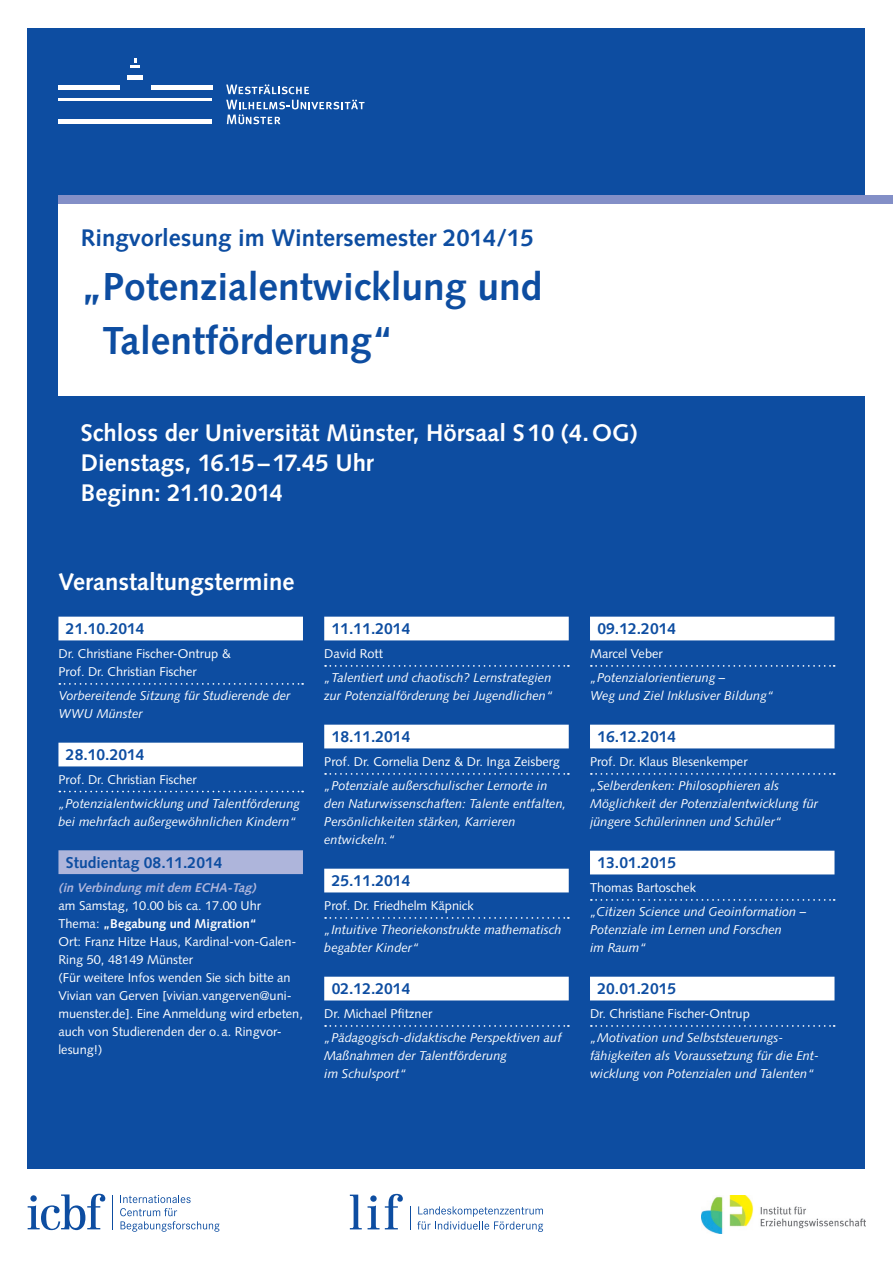
<style>
.page{position:relative;width:893px;height:1263px;background:#fff}
.page>*{position:absolute;margin:0;border:0;box-sizing:border-box;transform-origin:0 0}
.t1{font:700 39px/54px "Syntax";color:#0d4da1}
.t2{font:700 24px/30px "Syntax";color:#fff}
.t3{font:700 24px "Syntax";color:#0d4da1}
.t4{font:700 15.75px "Syntax";color:#0d4da1}
.t5{font:italic 12.75px/18px "Syntax";color:#fff}
.t6{font:12.75px/18px "Syntax";color:#fff}
.t7{font:italic 700 12.75px "Syntax";color:#aeb5db}
.s1{font-weight:700}
</style>
<div class="page">
<div style="left:28px;top:28px;width:837px;height:1140px;background:#0d4da1"></div>
<div style="left:151px;top:85px;width:61px;height:5px;background:#fff"></div>
<svg style="left:226px;top:100px;width:139px;height:24px"></svg>
<svg style="left:226px;top:84px;width:83px;height:10px"></svg>
<div style="left:58px;top:85px;width:62px;height:5px;background:#fff"></div>
<div style="left:58px;top:119px;width:154px;height:5px;background:#fff"></div>
<div style="left:128px;top:75px;width:15px;height:5px;background:#fff"></div>
<hr style="left:58px;top:99px;width:154px;height:2px;background:#fff">
<svg style="left:131px;top:58px;width:9px;height:10px"></svg>
<div style="left:58px;top:204px;width:835px;height:191px;background:#fff"></div>
<div style="left:58px;top:196px;width:835px;height:8px;background:#838fc7"></div>
<svg style="left:28px;top:1194px;width:77px;height:36px"></svg>
<svg style="left:120px;top:1195px;width:99px;height:37px"></svg>
<hr style="left:112px;top:1195px;width:1px;height:34px;background:#0d4da1">
<svg style="left:350px;top:1194px;width:12px;height:35px"></svg>
<svg style="left:368px;top:1194px;width:35px;height:35px"></svg>
<svg style="left:417px;top:1206px;width:126px;height:26px"></svg>
<svg style="left:410px;top:1206px;width:1px;height:23px"></svg>
<img style="left:701px;top:1195px;width:164px;height:39px">
<div style="left:58px;top:617px;width:245px;height:23px;background:#fff"></div>
<svg style="left:59px;top:683px;width:244px;height:2px"></svg>
<div style="left:58px;top:743px;width:245px;height:23px;background:#fff"></div>
<svg style="left:59px;top:791px;width:244px;height:1px"></svg>
<div style="left:58px;top:850px;width:245px;height:24px;background:#aeb5db"></div>
<div style="left:324px;top:617px;width:245px;height:23px;background:#fff"></div>
<svg style="left:325px;top:665px;width:244px;height:2px"></svg>
<div style="left:324px;top:725px;width:245px;height:23px;background:#fff"></div>
<svg style="left:325px;top:773px;width:244px;height:2px"></svg>
<div style="left:324px;top:869px;width:245px;height:23px;background:#fff"></div>
<svg style="left:325px;top:917px;width:244px;height:2px"></svg>
<div style="left:324px;top:977px;width:245px;height:23px;background:#fff"></div>
<svg style="left:325px;top:1025px;width:244px;height:2px"></svg>
<div style="left:590px;top:617px;width:244px;height:23px;background:#fff"></div>
<svg style="left:591px;top:665px;width:244px;height:2px"></svg>
<div style="left:590px;top:725px;width:244px;height:23px;background:#fff"></div>
<svg style="left:591px;top:773px;width:244px;height:2px"></svg>
<div style="left:590px;top:851px;width:244px;height:23px;background:#fff"></div>
<svg style="left:591px;top:899px;width:244px;height:2px"></svg>
<div style="left:590px;top:977px;width:244px;height:23px;background:#fff"></div>
<svg style="left:591px;top:1025px;width:244px;height:2px"></svg>
<h2 class="t3" style="left:81px;top:224px;width:454px">Ringvorlesung im Wintersemester 2014/15</h2>
<h1 class="t1" style="left:102px;top:259px;width:441px;text-indent:-22px">„Potenzialentwicklung und<br>Talentförderung“</h1>
<h2 class="t2" style="left:81px;top:418px;width:558px">Schloss der Universität Münster, Hörsaal S10 (4.OG)<br>Dienstags, 16.15–17.45 Uhr<br>Beginn: 21.10.2014</h2>
<h2 class="t2" style="left:58px;top:567px;width:237px">Veranstaltungstermine</h2>
<p class="t4" style="left:66px;top:619px;width:80px">21.10.2014</p>
<p class="t6" style="left:58px;top:644px;width:174px">Dr. Christiane Fischer-Ontrup &amp;<br>Prof. Dr. Christian Fischer</p>
<p class="t5" style="left:58px;top:686px;width:233px">Vorbereitende Sitzung für Studierende der<br>WWU Münster</p>
<p class="t4" style="left:66px;top:745px;width:80px">28.10.2014</p>
<p class="t6" style="left:58px;top:770px;width:140px">Prof. Dr. Christian Fischer</p>
<p class="t5" style="left:58px;top:794px;width:243px">„Potenzialentwicklung und Talentförderung bei mehrfach außergewöhnlichen Kindern“</p>
<p class="t4" style="left:66px;top:853px;width:158px">Studientag 08.11.2014</p>
<p class="t7" style="left:58px;top:880px;width:202px">(in Verbindung mitdem ECHA-Tag)</p>
<p class="t6" style="left:58px;top:896px;width:246px">am Samstag, 10.00 bis ca. 17.00 Uhr Thema: <span class="s1">„Begabung und Migration“<br></span>Ort: Franz Hitze Haus, Kardinal-von-Galen-Ring 50, 48149 Münster<br>(Für weitere Infos wenden Sie sich bitte an Vivian van Gerven [vivian.vangerven@uni&shy;muenster.de]. Eine Anmeldung wird erbeten, auch von Studierenden der o.a. Ringvor&shy;lesung!)</p>
<p class="t4" style="left:332px;top:619px;width:80px">11.11.2014</p>
<p class="t6" style="left:324px;top:644px;width:60px">David Rott</p>
<p class="t5" style="left:324px;top:668px;width:230px">„Talentiert und chaotisch? Lernstrategien zur Potenzialförderung bei Jugendlichen“</p>
<p class="t4" style="left:332px;top:727px;width:80px">18.11.2014</p>
<p class="t6" style="left:324px;top:752px;width:237px">Prof. Dr. Cornelia Denz &amp; Dr. Inga Zeisberg</p>
<p class="t5" style="left:324px;top:776px;width:244px">„Potenziale außerschulischer Lernorte in den Naturwissenschaften: Talente entfalten, Persönlichkeiten stärken, Karrieren entwickeln.“</p>
<p class="t4" style="left:332px;top:871px;width:80px">25.11.2014</p>
<p class="t6" style="left:324px;top:896px;width:151px">Prof. Dr. Friedhelm Käpnick</p>
<p class="t5" style="left:324px;top:920px;width:239px">„Intuitive Theoriekonstrukte mathematisch begabter Kinder“</p>
<p class="t4" style="left:332px;top:979px;width:80px">02.12.2014</p>
<p class="t6" style="left:324px;top:1004px;width:110px">Dr. Michael Pfitzner</p>
<p class="t5" style="left:324px;top:1028px;width:239px">„Pädagogisch-didaktische Perspektiven auf<br>Maßnahmen der Talentförderung<br>im Schulsport“</p>
<p class="t4" style="left:597px;top:619px;width:80px">09.12.2014</p>
<p class="t6" style="left:590px;top:644px;width:74px">Marcel Veber</p>
<p class="t5" style="left:590px;top:668px;width:185px">„Potenzialorientierung –<br>Weg und Ziel Inklusiver Bildung“</p>
<p class="t4" style="left:597px;top:727px;width:80px">16.12.2014</p>
<p class="t6" style="left:590px;top:752px;width:159px">Prof. Dr. Klaus Blesenkemper</p>
<p class="t5" style="left:590px;top:776px;width:230px">„Selberdenken: Philosophieren als<br>Möglichkeit der Potenzialentwicklung für jüngere Schülerinnen und Schüler“</p>
<p class="t4" style="left:597px;top:853px;width:80px">13.01.2015</p>
<p class="t6" style="left:590px;top:878px;width:108px">Thomas Bartoschek</p>
<p class="t5" style="left:590px;top:902px;width:218px">„Citizen Science und Geoinformation –<br>Potenziale im Lernen und Forschen<br>im Raum“</p>
<p class="t4" style="left:597px;top:979px;width:80px">20.01.2015</p>
<p class="t6" style="left:590px;top:1004px;width:161px">Dr. Christiane Fischer-Ontrup</p>
<p class="t5" style="left:590px;top:1028px;width:229px">„Motivation und Selbststeuerungs&shy;fähigkeiten als Voraussetzung für die Ent&shy;wicklung von Potenzialen und Talenten“</p>
</div>
